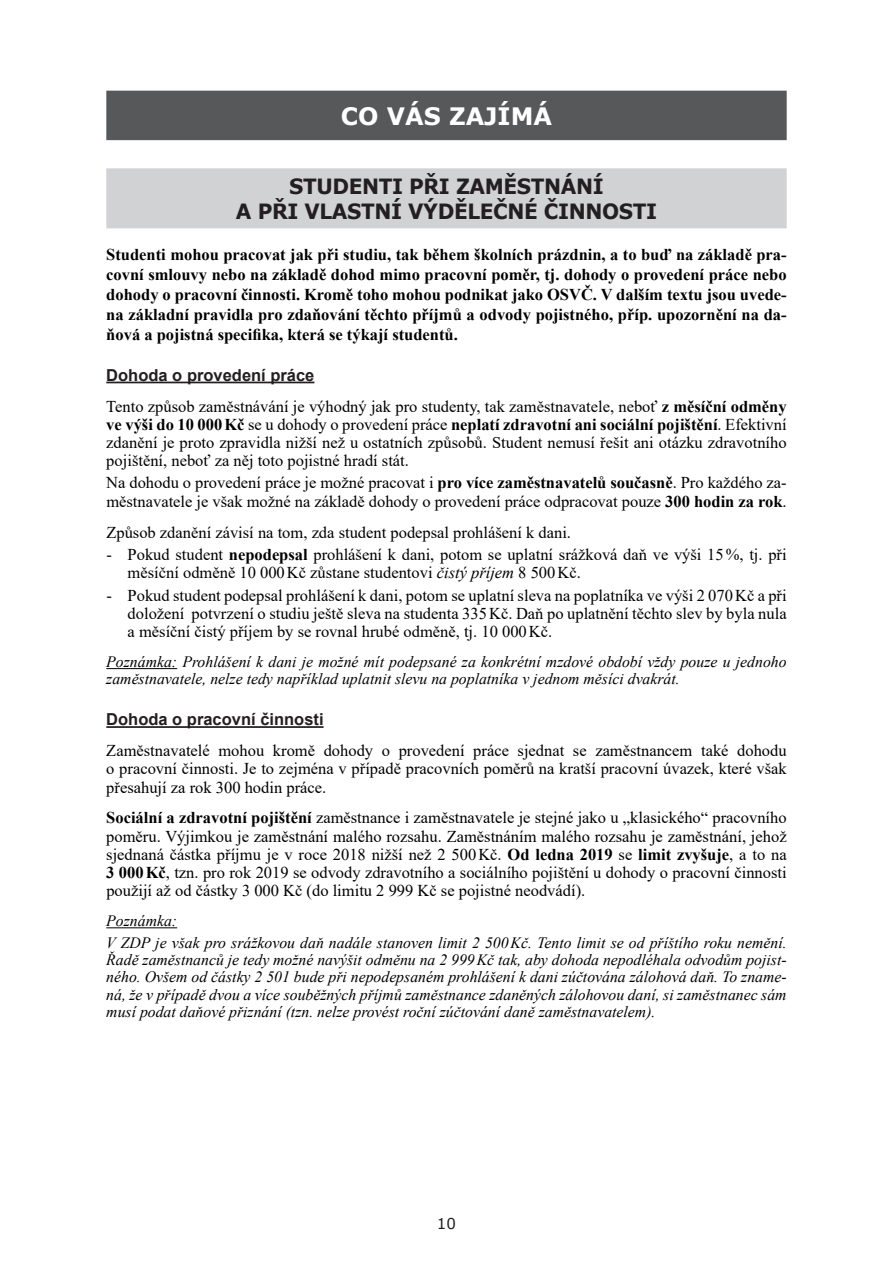
<style>
.page{position:relative;width:893px;height:1263px;background:#fff}
.page>*{position:absolute;margin:0;border:0;box-sizing:border-box;transform-origin:0 0}
.t1{font:700 24px "Verdana";color:#fff}
.t2{font:700 21px/25.2px "Verdana";letter-spacing:-.02em;color:#231f20;text-align:center;scale:.96 1}
.t3{font:16.5px/18.1px "Times New Roman";color:#000;text-align:justify}
.t4{font:700 16.5px/19.8px "Times New Roman";color:#000;text-align:justify}
.t5{font:700 16.5px "Arial";color:#231f20}
.t6{font:italic 15.75px/17.4px "Times New Roman";color:#000}
.t7{font:15px "Verdana";color:#231f20}
.s1{font-weight:700}
.s2{font-style:italic}
</style>
<div class="page">
<div style="left:106px;top:91px;width:681px;height:49px;background:#57585a"></div>
<div style="left:106px;top:168px;width:681px;height:60px;background:#d1d2d4"></div>
<hr style="left:106px;top:382px;width:208px;height:1px;background:#231f20">
<hr style="left:106px;top:668px;width:71px;height:1px;background:#000">
<hr style="left:106px;top:726px;width:218px;height:2px;background:#231f20">
<hr style="left:106px;top:927px;width:71px;height:1px;background:#000">
<h1 class="t1" style="left:341px;top:99px;width:213px">CO VÁS ZAJÍMÁ</h1>
<p class="t2" style="left:236px;top:173px;width:440px">STUDENTI PŘI ZAMĚSTNÁNÍ<br>A PŘI VLASTNÍ VÝDĚLEČNÉ ČINNOSTI</p>
<p class="t4" style="left:106px;top:245px;width:682px">Studenti mohou pracovat jak při studiu, tak během školních prázdnin, a to buď na základě pra&shy;covní smlouvy nebo na základě dohod mimo pracovní poměr, tj. dohody o provedení práce nebo dohody o pracovní činnosti. Kromě toho mohou podnikat jako OSVČ. V dalším textu jsou uvede&shy;na základní pravidla pro zdaňování těchto příjmů a odvody pojistného, příp. upozornění na da&shy;ňová a pojistná specifika, která se týkají studentů.</p>
<p class="t5" style="left:106px;top:363px;width:210px">Dohoda o provedení práce</p>
<p class="t3" style="left:106px;top:396px;width:682px">Tento způsob zaměstnávání je výhodný jak pro studenty, tak zaměstnavatele, neboť <span class="s1">z měsíční odměny ve výši do 10 000Kč</span> se u dohody o provedení práce <span class="s1">neplatí zdravotní ani sociální pojištění</span>. Efektivní zdanění je proto zpravidla nižší než u ostatních způsobů. Student nemusí řešit ani otázku zdravotního pojištění, neboť za něj toto pojistné hradí stát.</p>
<p class="t3" style="left:106px;top:473px;width:682px">Na dohodu o provedení práce je možné pracovat i <span class="s1">pro více zaměstnavatelů současně</span>. Pro každého za&shy;městnavatele je však možné na základě dohody o provedení práce odpracovat pouze <span class="s1">300 hodin za rok</span>.</p>
<p class="t3" style="left:106px;top:522px;width:466px">Způsob zdanění závisí na tom, zda student podepsal prohlášení k dani.</p>
<p class="t3" style="left:128px;top:545px;width:661px;text-indent:-21px">- Pokud student <span class="s1">nepodepsal</span> prohlášení k dani, potom se uplatní srážková daň ve výši 15%, tj. při měsíční odměně 10 000Kč zůstane studentovi <span class="s2">čistý příjem</span> 8 500Kč.</p>
<p class="t3" style="left:128px;top:585px;width:661px;text-indent:-21px">- Pokud student podepsal prohlášení k dani, potom se uplatní sleva na poplatníka ve výši 2 070Kč a při doložení potvrzení o studiu ještě sleva na studenta 335Kč. Daň po uplatnění těchto slev by byla nula a měsíční čistý příjem by se rovnal hrubé odměně, tj. 10 000Kč.</p>
<p class="t6" style="left:106px;top:653px;width:682px">Poznámka: Prohlášení k dani je možné mít podepsané za konkrétní mzdové období vždy pouze u jednoho zaměstnavatele, nelze tedy například uplatnit slevu na poplatníka v jednom měsíci dvakrát.</p>
<p class="t5" style="left:106px;top:708px;width:219px">Dohoda o pracovní činnosti</p>
<p class="t3" style="left:106px;top:741px;width:682px">Zaměstnavatelé mohou kromě dohody o provedení práce sjednat se zaměstnancem také dohodu o pracovní činnosti. Je to zejména v případě pracovních poměrů na kratší pracovní úvazek, které však přesahují za rok 300 hodin práce.</p>
<p class="t3" style="left:106px;top:808px;width:682px"><span class="s1">Sociální a zdravotní pojištění</span> zaměstnance i zaměstnavatele je stejné jako u „klasického“ pracovního poměru. Výjimkou je zaměstnání malého rozsahu. Zaměstnáním malého rozsahu je zaměstnání, jehož sjednaná částka příjmu je v roce 2018 nižší než 2 500Kč. <span class="s1">Od ledna 2019</span> se <span class="s1">limit zvyšuje</span>, a to na <span class="s1">3 000Kč</span>, tzn. pro rok 2019 se odvody zdravotního a sociálního pojištění u dohody o pracovní činnosti použijí až od částky 3 000 Kč (do limitu 2 999 Kč se pojistné neodvádí).</p>
<p class="t6" style="left:106px;top:910px;width:682px;line-height:21.6px">Poznámka:<br>V ZDP je však pro srážkovou daň nadále stanoven limit 2 500Kč. Tento limit se od příštího roku nemění.</p>
<p class="t6" style="left:106px;top:951px;width:682px;text-align:justify">Řadě zaměstnanců je tedy možné navýšit odměnu na 2 999Kč tak, aby dohoda nepodléhala odvodům pojist&shy;ného. Ovšem od částky 2 501 bude při nepodepsaném prohlášení k dani zúčtována zálohová daň. To zname&shy;ná, že v případě dvou a více souběžných příjmů zaměstnance zdaněných zálohovou daní, si zaměstnanec sám musí podat daňové přiznání (tzn. nelze provést roční zúčtování daně zaměstnavatelem).</p>
<p class="t7" style="left:437px;top:1213px;width:21px">10</p>
</div>
